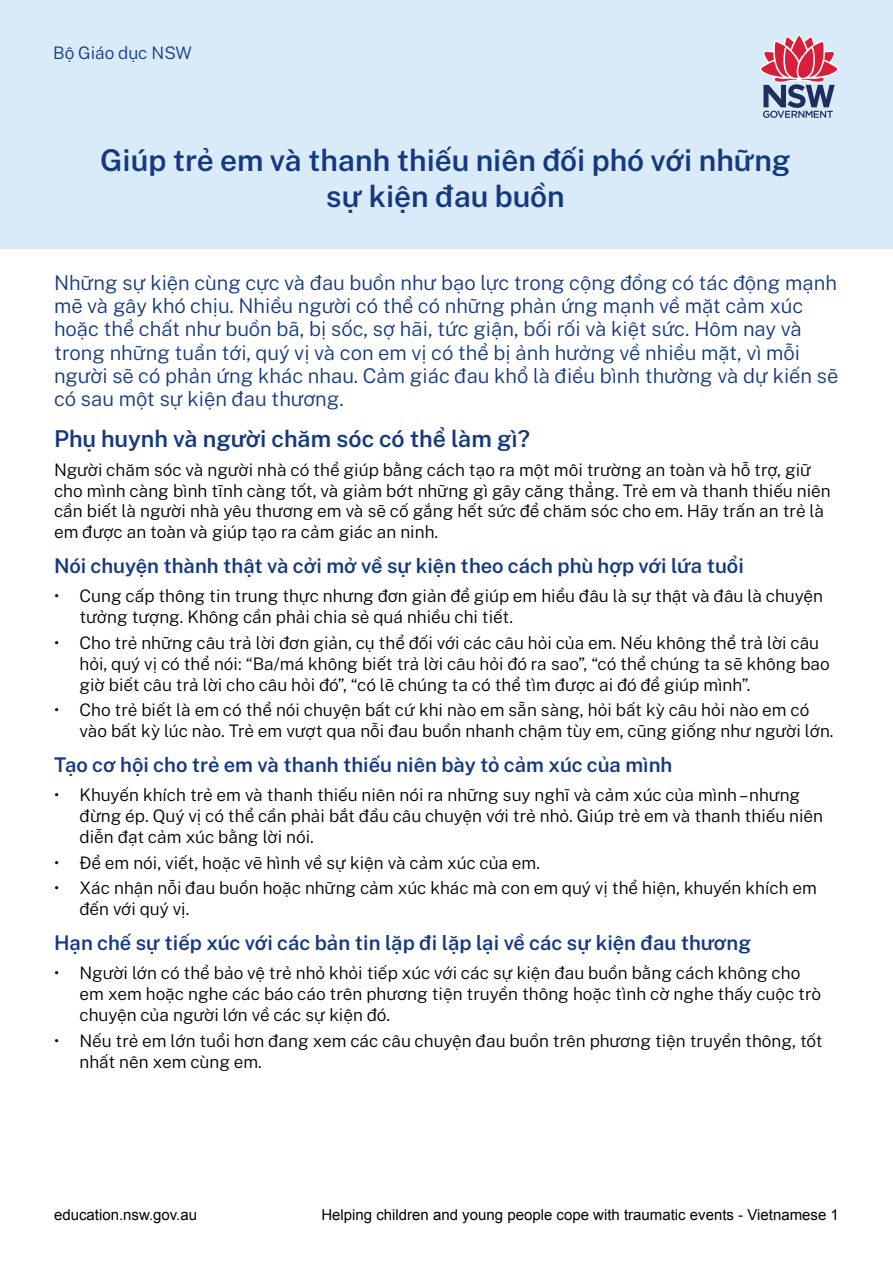
<style>
.page{position:relative;width:893px;height:1263px;background:#fff}
.page>*{position:absolute;margin:0;border:0;box-sizing:border-box;transform-origin:0 0}
.t1{font:600 30px/36px "Public Sans";color:#15397f;text-align:center}
.t2{font:600 23.25px "Public Sans";color:#15397f}
.standout_text{font:300 20.25px/23.2px "Public Sans";color:#15397f}
.t3{font:600 20.25px "Public Sans";color:#15397f}
.Body{font:300 17.25px/21px "Public Sans";color:#000}
.t4{font:300 17.25px "Public Sans";color:#15397f}
.t5{font:15px "Arial";color:#000}
</style>
<div class="page">
<div style="left:0;top:0;width:893px;height:249px;background:#d9ebf9"></div>
<svg style="left:760px;top:35px;width:79px;height:83px"></svg>
<p class="t4" style="left:53px;top:40px;width:140px">Bộ Giáo dục NSW</p>
<h1 class="t1" style="left:100px;top:140px;width:692px">Giúp trẻ em và thanh thiếu niên đối phó với những sự kiện đau buồn</h1>
<p class="standout_text" style="left:54px;top:270px;width:786px">Những sự kiện cùng cực và đau buồn như bạo lực trong cộng đồng có tác động mạnh mẽ và gây khó chịu. Nhiều người có thể có những phản ứng mạnh về mặt cảm xúc hoặc thể chất như buồn bã, bị sốc, sợ hãi, tức giận, bối rối và kiệt sức. Hôm nay và trong những tuần tới, quý vị và con em vị có thể bị ảnh hưởng về nhiều mặt, vì mỗi người sẽ có phản ứng khác nhau. Cảm giác đau khổ là điều bình thường và dự kiến sẽ có sau một sự kiện đau thương.</p>
<h2 class="t2" style="left:54px;top:421px;width:477px">Phụ huynh và người chăm sóc có thể làm gì?</h2>
<p class="Body" style="left:54px;top:458px;width:778px">Người chăm sóc và người nhà có thể giúp bằng cách tạo ra một môi trường an toàn và hỗ trợ, giữ cho mình càng bình tĩnh càng tốt, và giảm bớt những gì gây căng thẳng. Trẻ em và thanh thiếu niên cần biết là người nhà yêu thương em và sẽ cố gắng hết sức để chăm sóc cho em. Hãy trấn an trẻ là em được an toàn và giúp tạo ra cảm giác an ninh.</p>
<h3 class="t3" style="left:54px;top:551px;width:691px">Nói chuyện thành thật và cởi mở về sự kiện theo cách phù hợp với lứa tuổi</h3>
<p class="Body" style="left:80px;top:585px;width:745px;text-indent:-26px">• Cung cấp thông tin trung thực nhưng đơn giản để giúp em hiểu đâu là sự thật và đâu là chuyện tưởng tượng. Không cần phải chia sẻ quá nhiều chi tiết.</p>
<p class="Body" style="left:80px;top:631px;width:752px;text-indent:-26px">• Cho trẻ những câu trả lời đơn giản, cụ thể đối với các câu hỏi của em. Nếu không thể trả lời câu hỏi, quý vị có thể nói: “Ba/má không biết trả lời câu hỏi đó ra sao”, “có thể chúng ta sẽ không bao giờ biết câu trả lời cho câu hỏi đó”, “có lẽ chúng ta có thể tìm được ai đó để giúp mình”.</p>
<p class="Body" style="left:80px;top:698px;width:755px;text-indent:-26px">• Cho trẻ biết là em có thể nói chuyện bất cứ khi nào em sẵn sàng, hỏi bất kỳ câu hỏi nào em có vào bất kỳ lúc nào. Trẻ em vượt qua nỗi đau buồn nhanh chậm tùy em, cũng giống như người lớn.</p>
<h3 class="t3" style="left:54px;top:750px;width:620px">Tạo cơ hội cho trẻ em và thanh thiếu niên bày tỏ cảm xúc của mình</h3>
<p class="Body" style="left:80px;top:784px;width:745px;text-indent:-26px">• Khuyến khích trẻ em và thanh thiếu niên nói ra những suy nghĩ và cảm xúc của mình – nhưng đừng ép. Quý vị có thể cần phải bắt đầu câu chuyện với trẻ nhỏ. Giúp trẻ em và thanh thiếu niên diễn đạt cảm xúc bằng lời nói.</p>
<p class="Body" style="left:54px;top:851px;width:488px">• Để em nói, viết, hoặc vẽ hình về sự kiện và cảm xúc của em.</p>
<p class="Body" style="left:80px;top:876px;width:739px;text-indent:-26px">• Xác nhận nỗi đau buồn hoặc những cảm xúc khác mà con em quý vị thể hiện, khuyến khích em đến với quý vị.</p>
<h3 class="t3" style="left:54px;top:928px;width:698px">Hạn chế sự tiếp xúc với các bản tin lặp đi lặp lại về các sự kiện đau thương</h3>
<p class="Body" style="left:80px;top:961px;width:743px;text-indent:-26px">• Người lớn có thể bảo vệ trẻ nhỏ khỏi tiếp xúc với các sự kiện đau buồn bằng cách không cho em xem hoặc nghe các báo cáo trên phương tiện truyền thông hoặc tình cờ nghe thấy cuộc trò chuyện của người lớn về các sự kiện đó.</p>
<p class="Body" style="left:80px;top:1029px;width:745px;text-indent:-26px">• Nếu trẻ em lớn tuổi hơn đang xem các câu chuyện đau buồn trên phương tiện truyền thông, tốt nhất nên xem cùng em.</p>
<p class="t5" style="left:54px;top:1205px;width:145px">education.nsw.gov.au</p>
<p class="t5" style="left:321px;top:1205px;width:519px">Helping children and young people cope with traumatic events - Vietnamese 1</p>
</div>
